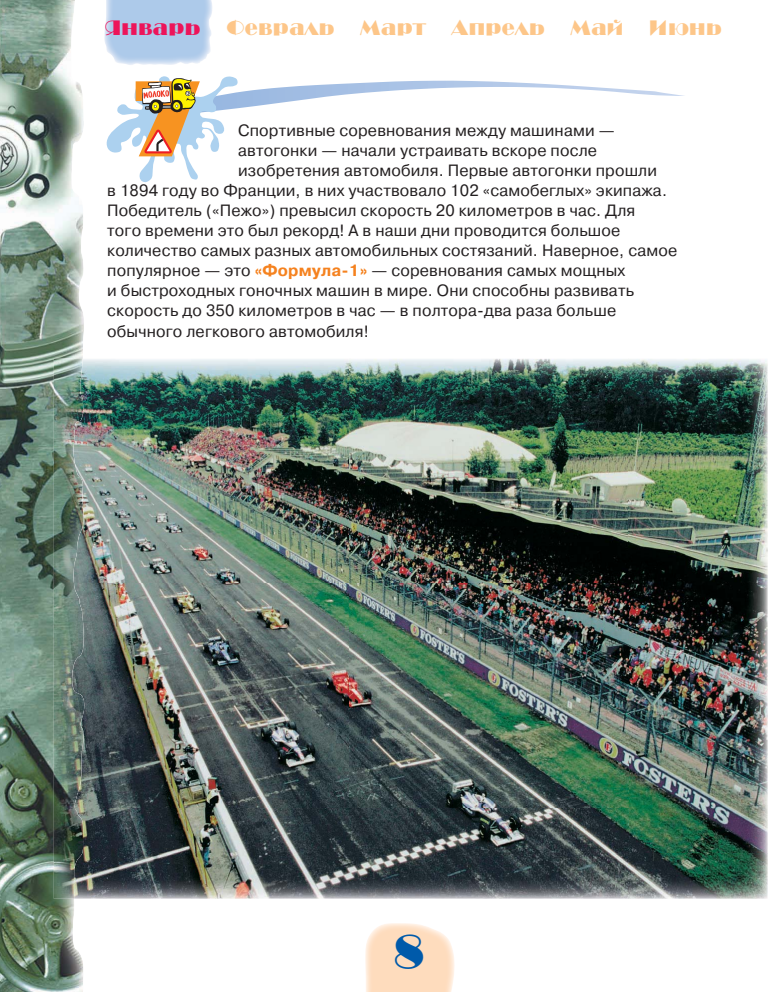
<style>
.page{position:relative;width:768px;height:992px;background:#fff}
.page>*{position:absolute;margin:0;border:0;box-sizing:border-box;transform-origin:0 0}
.t1{font:49px "High Way C";color:#005aaa}
.t2{font:21.8px "High Way C";color:#fdc689}
.t3{font:16.3px "Pragmatica C";letter-spacing:.01em;color:#231f20}
.s1{color:#ed145a}
.s2{font-weight:700;color:#f5821f}
</style>
<div class="page">
<img style="left:104px;top:0;width:108px;height:65px">
<svg style="left:106px;top:76px;width:578px;height:106px"></svg>
<img style="left:86px;top:359px;width:682px;height:540px">
<img style="left:0;top:0;width:84px;height:992px">
<img style="left:54px;top:359px;width:32px;height:540px">
<img style="left:365px;top:923px;width:90px;height:69px">
<h2 class="t2" style="left:105px;top:16px;width:619px"><span class="s1">Январь</span> Февраль Март Апрель Май Июнь</h2>
<p class="t3" style="left:238px;top:124px;width:378px">Спортивные соревнования между машинами —</p>
<p class="t3" style="left:238px;top:144px;width:361px">автогонки — начали устраивать вскоре после</p>
<p class="t3" style="left:238px;top:164px;width:420px">изобретения автомобиля. Первые автогонки прошли</p>
<p class="t3" style="left:107px;top:184px;width:561px">в 1894 году во Франции, в них участвовало 102 «самобеглых» экипажа.</p>
<p class="t3" style="left:107px;top:204px;width:530px">Победитель («Пежо») превысил скорость 20 километров в час. Для</p>
<p class="t3" style="left:107px;top:224px;width:515px">того времени это был рекорд! А в наши дни проводится большое</p>
<p class="t3" style="left:107px;top:245px;width:572px">количество самых разных автомобильных состязаний. Наверное, самое</p>
<p class="t3" style="left:107px;top:265px;width:520px">популярное — это <span class="s2">«Формула-1»</span> — соревнования самых мощных</p>
<p class="t3" style="left:107px;top:285px;width:528px">и быстроходных гоночных машин в мире. Они способны развивать</p>
<p class="t3" style="left:107px;top:305px;width:510px">скорость до 350 километров в час — в полтора-два раза больше</p>
<p class="t3" style="left:107px;top:325px;width:263px">обычного легкового автомобиля!</p>
<h1 class="t1" style="left:394px;top:925px;width:34px">8</h1>
</div>
